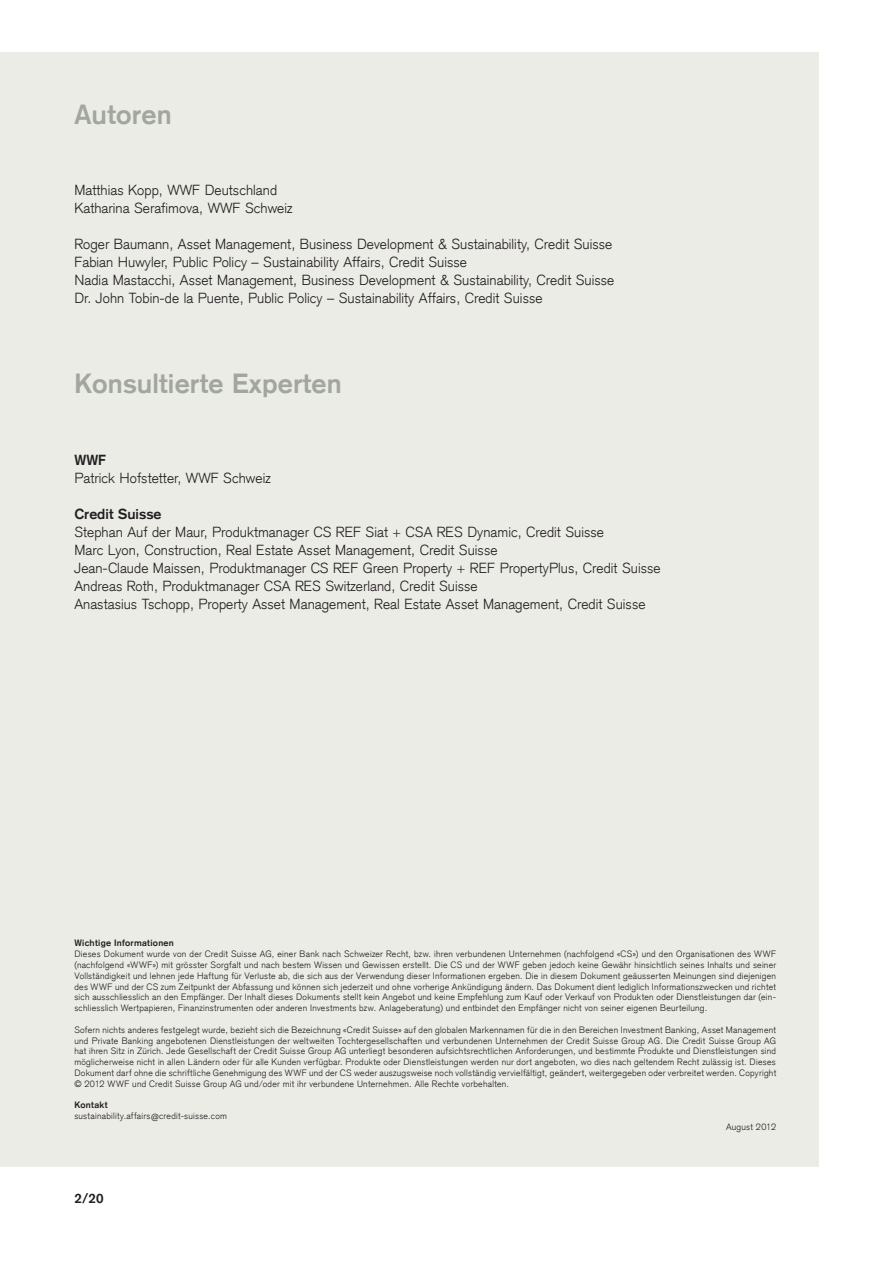
<style>
.page{position:relative;width:893px;height:1263px;background:#fff}
.page>*{position:absolute;margin:0;border:0;box-sizing:border-box;transform-origin:0 0}
.t1{font:700 27px "Credit Suisse Type";letter-spacing:.01em;color:#a1a69f}
.t2{font:300 14.25px/18px "Credit Suisse Type";letter-spacing:.005em;color:#231f20}
.t3{font:700 14.25px "Credit Suisse Type";letter-spacing:.005em;color:#231f20}
.t4{font:700 13.5px "Credit Suisse Type";color:#231f20}
.t5{font:300 9px/10.8px "Credit Suisse Type";letter-spacing:.03em;color:#231f20;text-align:justify}
.t6{font:700 9px "Credit Suisse Type";letter-spacing:.03em;color:#231f20}
</style>
<div class="page">
<div style="left:0;top:53px;width:819px;height:1114px;background:#ecece7"></div>
<h1 class="t1" style="left:74px;top:99px;width:99px">Autoren</h1>
<h2 class="t2" style="left:74px;top:181px;width:220px">Matthias Kopp, WWF Deutschland<br>Katharina Serafimova, WWF Schweiz</h2>
<p class="t2" style="left:74px;top:235px;width:541px">Roger Baumann, Asset Management, Business Development &amp; Sustainability, Credit Suisse Fabian Huwyler, Public Policy – Sustainability Affairs, Credit Suisse<br>Nadia Mastacchi, Asset Management, Business Development &amp; Sustainability, Credit Suisse Dr. John Tobin-de la Puente, Public Policy – Sustainability Affairs, Credit Suisse</p>
<h1 class="t1" style="left:74px;top:368px;width:269px">Konsultierte Experten</h1>
<h2 class="t3" style="left:74px;top:452px;width:33px">WWF</h2>
<h2 class="t2" style="left:74px;top:469px;width:198px">Patrick Hofstetter, WWF Schweiz</h2>
<h2 class="t3" style="left:74px;top:506px;width:89px">Credit Suisse</h2>
<p class="t2" style="left:74px;top:523px;width:588px">Stephan Auf der Maur, Produktmanager CS REF Siat + CSA RES Dynamic, Credit Suisse<br>Marc Lyon, Construction, Real Estate Asset Management, Credit Suisse<br>Jean-Claude Maissen, Produktmanager CS REF Green Property + REF PropertyPlus, Credit Suisse Andreas Roth, Produktmanager CSA RES Switzerland, Credit Suisse<br>Anastasius Tschopp, Property Asset Management, Real Estate Asset Management, Credit Suisse</p>
<p class="t6" style="left:74px;top:938px;width:101px">Wichtige Informationen</p>
<p class="t5" style="left:74px;top:949px;width:703px">Dieses Dokument wurde von der Credit Suisse AG, einer Bank nach Schweizer Recht, bzw. ihren verbundenen Unternehmen (nachfolgend «CS») und den Organisationen des WWF (nachfolgend «WWF») mit grösster Sorgfalt und nach bestem Wissen und Gewissen erstellt. Die CS und der WWF geben jedoch keine Gewähr hinsichtlich seines Inhalts und seiner Vollständigkeit und lehnen jede Haftung für Verluste ab, die sich aus der Verwendung dieser Informationen ergeben. Die in diesem Dokument geäusserten Meinungen sind diejenigen des WWF und der CS zum Zeitpunkt der Abfassung und können sich jederzeit und ohne vorherige Ankündigung ändern. Das Dokument dient lediglich Informationszwecken und richtet sich ausschliesslich an den Empfänger. Der Inhalt dieses Dokuments stellt kein Angebot und keine Empfehlung zum Kauf oder Verkauf von Produkten oder Dienstleistungen dar (ein&shy;schliesslich Wertpapieren, Finanzinstrumenten oder anderen Investments bzw. Anlageberatung) und entbindet den Empfänger nicht von seiner eigenen Beurteilung.</p>
<p class="t5" style="left:74px;top:1024px;width:703px">Sofern nichts anderes festgelegt wurde, bezieht sich die Bezeichnung «Credit Suisse» auf den globalen Markennamen für die in den Bereichen Investment Banking, Asset Management und Private Banking angebotenen Dienstleistungen der weltweiten Tochtergesellschaften und verbundenen Unternehmen der Credit Suisse Group AG. Die Credit Suisse Group AG hat ihren Sitz in Zürich. Jede Gesellschaft der Credit Suisse Group AG unterliegt besonderen aufsichtsrechtlichen Anforderungen, und bestimmte Produkte und Dienstleistungen sind möglicherweise nicht in allen Ländern oder für alle Kunden verfügbar. Produkte oder Dienstleistungen werden nur dort angeboten, wo dies nach geltendem Recht zulässig ist. Dieses Dokument darf ohne die schriftliche Genehmigung des WWF und der CS weder auszugsweise noch vollständig vervielfältigt, geändert, weitergegeben oder verbreitet werden. Copyright © 2012 WWF und Credit Suisse Group AG und/oder mit ihr verbundene Unternehmen. Alle Rechte vorbehalten.</p>
<p class="t6" style="left:74px;top:1100px;width:35px">Kontakt</p>
<p class="t5" style="left:74px;top:1111px;width:154px">sustainability.affairs@credit-suisse.com</p>
<p class="t5" style="left:726px;top:1122px;width:52px">August 2012</p>
<h3 class="t4" style="left:74px;top:1191px;width:31px">2/20</h3>
</div>
